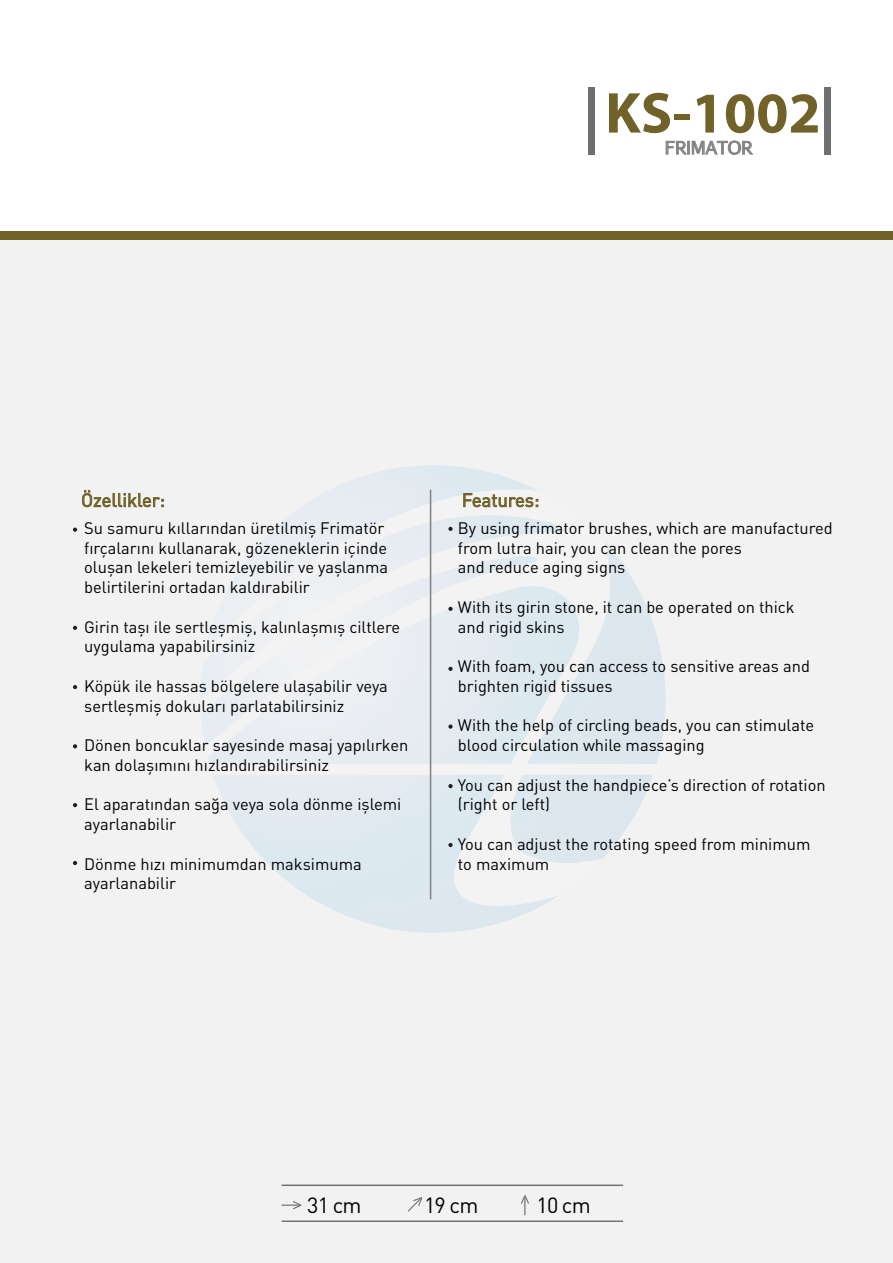
<style>
.page{position:relative;width:893px;height:1263px;background:#fff}
.page>*{position:absolute;margin:0;border:0;box-sizing:border-box;transform-origin:0 0}
.t1{font:700 58.2px "Myriad Pro";color:#706228}
.t2{font:21.75px "DIN Pro";letter-spacing:-.04em;color:#000}
.t3{font:18.45px "DIN Pro";color:#706228}
.t4{font:17.7px "Abaku TL Sym Sans";color:#818385}
.t5{font:16.5px/19.8px "DIN Pro";color:#000}
</style>
<div class="page">
<div style="left:0;top:235px;width:893px;height:1028px;background:#f2f2f3"></div>
<svg style="left:200px;top:475px;width:417px;height:443px"></svg>
<svg style="left:207px;top:762px;width:450px;height:14px"></svg>
<svg style="left:282px;top:1201px;width:19px;height:8px"></svg>
<svg style="left:407px;top:1197px;width:15px;height:15px"></svg>
<svg style="left:521px;top:1195px;width:8px;height:20px"></svg>
<hr style="left:282px;top:1184px;width:341px;height:2px;background:#6d6f71">
<hr style="left:282px;top:1220px;width:341px;height:2px;background:#6d6f71">
<svg style="left:82px;top:490px;width:82px;height:17px"></svg>
<svg style="left:463px;top:493px;width:75px;height:14px"></svg>
<hr style="left:430px;top:490px;width:1px;height:409px;background:#818385">
<svg style="left:448px;top:527px;width:5px;height:4px"></svg>
<svg style="left:448px;top:607px;width:5px;height:4px"></svg>
<svg style="left:448px;top:667px;width:5px;height:4px"></svg>
<svg style="left:448px;top:724px;width:5px;height:5px"></svg>
<svg style="left:448px;top:784px;width:5px;height:4px"></svg>
<svg style="left:448px;top:843px;width:5px;height:4px"></svg>
<svg style="left:73px;top:528px;width:4px;height:4px"></svg>
<svg style="left:73px;top:861px;width:4px;height:4px"></svg>
<svg style="left:73px;top:626px;width:4px;height:4px"></svg>
<svg style="left:73px;top:744px;width:4px;height:4px"></svg>
<svg style="left:73px;top:803px;width:4px;height:4px"></svg>
<svg style="left:73px;top:685px;width:4px;height:4px"></svg>
<div style="left:0;top:232px;width:893px;height:8px;background:#706228"></div>
<div style="left:588px;top:87px;width:7px;height:67px;background:#6d6f71"></div>
<div style="left:824px;top:87px;width:6px;height:67px;background:#6d6f71"></div>
<svg style="left:665px;top:140px;width:89px;height:15px"></svg>
<h1 class="t1" style="left:605px;top:75px;width:217px">KS-1002</h1>
<p class="t4" style="left:665px;top:136px;width:89px">FRIMATOR</p>
<p class="t3" style="left:81px;top:487px;width:85px">Özellikler:</p>
<p class="t3" style="left:462px;top:487px;width:79px">Features:</p>
<p class="t5" style="left:84px;top:517px;width:305px">Su samuru kıllarından üretilmiş Frimatör fırçalarını kullanarak, gözeneklerin içinde oluşan lekeleri temizleyebilir ve yaşlanma belirtilerini ortadan kaldırabilir</p>
<p class="t5" style="left:84px;top:616px;width:318px">Girin taşı ile sertleşmiş, kalınlaşmış ciltlere uygulama yapabilirsiniz</p>
<p class="t5" style="left:84px;top:675px;width:305px">Köpük ile hassas bölgelere ulaşabilir veya sertleşmiş dokuları parlatabilirsiniz</p>
<p class="t5" style="left:84px;top:734px;width:326px">Dönen boncuklar sayesinde masaj yapılırken kan dolaşımını hızlandırabilirsiniz</p>
<p class="t5" style="left:84px;top:794px;width:319px">El aparatından sağa veya sola dönme işlemi ayarlanabilir</p>
<p class="t5" style="left:84px;top:853px;width:279px">Dönme hızı minimumdan maksimuma ayarlanabilir</p>
<p class="t5" style="left:458px;top:517px;width:376px">By using frimator brushes, which are manufactured from lutra hair, you can clean the pores<br>and reduce aging signs</p>
<p class="t5" style="left:458px;top:596px;width:338px">With its girin stone, it can be operated on thick and rigid skins</p>
<p class="t5" style="left:458px;top:655px;width:353px">With foam, you can access to sensitive areas and brighten rigid tissues</p>
<p class="t5" style="left:458px;top:715px;width:358px">With the help of circling beads, you can stimulate blood circulation while massaging</p>
<p class="t5" style="left:458px;top:774px;width:369px">You can adjust the handpiece’s direction of rotation (right or left)</p>
<p class="t5" style="left:458px;top:833px;width:354px">You can adjust the rotating speed from minimum to maximum</p>
<h2 class="t2" style="left:307px;top:1190px;width:56px">31 cm</h2>
<h2 class="t2" style="left:424px;top:1190px;width:56px">19 cm</h2>
<h2 class="t2" style="left:536px;top:1190px;width:56px">10 cm</h2>
</div>
